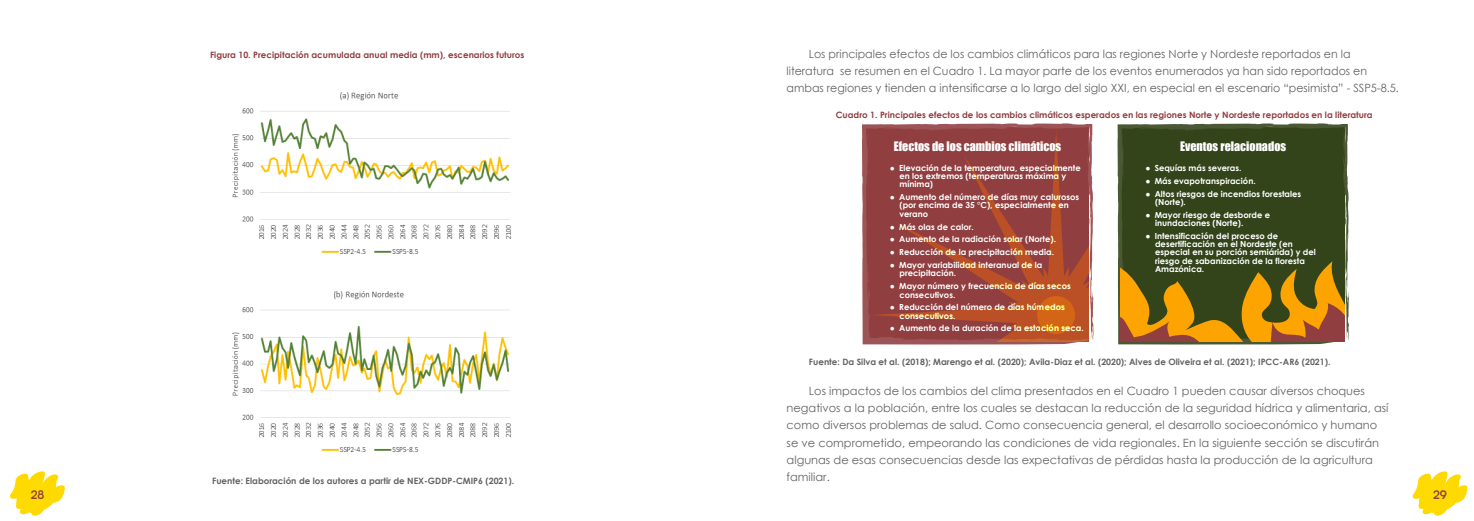
<style>
.page{position:relative;width:1474px;height:521px;background:#fff}
.page>*{position:absolute;margin:0;border:0;box-sizing:border-box;transform-origin:0 0}
.t1{font:12.08px "Impact";color:#fff}
.t2{font:11.38px/17.1px "Century Gothic";color:#646363}
.t3{font:500 10.5px "Dazzle Unicase";color:#903e40}
.t4{font:700 8.75px "Century Gothic";color:#903e40}
.t5{font:700 8.75px "Century Gothic";color:#646363}
.t6{font:700 8.4px/8.1px "Century Gothic";color:#fff}
</style>
<div class="page">
<svg style="left:1412px;top:471px;width:55px;height:45px"></svg>
<svg style="left:10px;top:471px;width:55px;height:45px"></svg>
<svg style="left:862px;top:123px;width:231px;height:221px;background:#ab6c6d"></svg>
<svg style="left:867px;top:260px;width:1px;height:31px"></svg>
<svg style="left:1117px;top:123px;width:231px;height:221px;background:#384920"></svg>
<svg style="left:1343px;top:184px;width:2px;height:7px"></svg>
<svg style="left:870px;top:129px;width:218px;height:213px;background:#98413b"></svg>
<div style="left:1037px;top:296px;width:38px;height:38px;background:#d56516;border-radius:50%"></div>
<svg style="left:1120px;top:260px;width:229px;height:82px;background:#8e6a16"></svg>
<img style="left:232px;top:92px;width:279px;height:162px">
<img style="left:232px;top:291px;width:279px;height:161px">
<p class="t4" style="left:210px;top:48px;width:316px">Figura 10. Precipitación acumulada anual media (mm), escenarios futuros</p>
<p class="t2" style="left:786px;top:45px;width:614px;text-indent:22px">Los principales efectos de los cambios climáticos para las regiones Norte y Nordeste reportados en la literatura se resumen en el Cuadro 1. La mayor parte de los eventos enumerados ya han sido reportados en ambas regiones y tienden a intensificarse a lo largo del siglo XXI, en especial en el escenario “pesimista” - SSP5-8.5.</p>
<p class="t4" style="left:835px;top:108px;width:538px">Cuadro 1. Principales efectos de los cambios climáticos esperados en las regiones Norte y Nordeste reportados en la literatura</p>
<p class="t1" style="left:893px;top:137px;width:169px">Efectos de los cambios climáticos</p>
<p class="t6" style="left:899px;top:164px;width:183px;text-indent:-10px">● Elevación de la temperatura, especialmente en los extremos (temperaturas máxima y mínima)</p>
<p class="t6" style="left:899px;top:193px;width:181px;text-indent:-10px">● Aumento del número de días muy calurosos (por encima de 35 °C), especialmente en verano</p>
<p class="t6" style="left:889px;top:222px;width:85px">● Más olas de calor.</p>
<p class="t6" style="left:889px;top:235px;width:168px">● Aumento de la radiación solar (Norte).</p>
<p class="t6" style="left:889px;top:248px;width:166px">● Reducción de la precipitación media.</p>
<p class="t6" style="left:899px;top:261px;width:144px;text-indent:-10px">● Mayor variabilidad interanual de la precipitación.</p>
<p class="t6" style="left:899px;top:282px;width:173px;text-indent:-10px">● Mayor número y frecuencia de días secos consecutivos.</p>
<p class="t6" style="left:899px;top:303px;width:167px;text-indent:-10px">● Reducción del número de días húmedos consecutivos.</p>
<p class="t6" style="left:889px;top:324px;width:195px">● Aumento de la duración de la estación seca.</p>
<p class="t1" style="left:1180px;top:137px;width:108px">Eventos relacionados</p>
<p class="t6" style="left:1145px;top:164px;width:98px">● Sequías más severas.</p>
<p class="t6" style="left:1145px;top:176px;width:112px">● Más evapotranspiración.</p>
<p class="t6" style="left:1155px;top:189px;width:148px;text-indent:-10px">● Altos riesgos de incendios forestales (Norte).</p>
<p class="t6" style="left:1155px;top:210px;width:117px;text-indent:-10px">● Mayor riesgo de desborde e inundaciones (Norte).</p>
<p class="t6" style="left:1155px;top:231px;width:162px;text-indent:-10px">● Intensificación del proceso de desertificación en el Nordeste (en especial en su porción semiárida) y del riesgo de sabanización de la floresta<br>Amazónica.</p>
<p class="t5" style="left:212px;top:474px;width:303px">Fuente: Elaboración de los autores a partir de NEX-GDDP-CMIP6 (2021).</p>
<p class="t5" style="left:809px;top:355px;width:523px">Fuente: Da Silva et al. (2018); Marengo et al. (2020); Avila-Diaz et al. (2020); Alves de Oliveira et al. (2021); IPCC-AR6 (2021).</p>
<p class="t2" style="left:786px;top:382px;width:603px;text-indent:22px">Los impactos de los cambios del clima presentados en el Cuadro 1 pueden causar diversos choques negativos a la población, entre los cuales se destacan la reducción de la seguridad hídrica y alimentaria, así como diversos problemas de salud. Como consecuencia general, el desarrollo socioeconómico y humano se ve comprometido, empeorando las condiciones de vida regionales. En la siguiente sección se discutirán algunas de esas consecuencias desde las expectativas de pérdidas hasta la producción de la agricultura familiar.</p>
<p class="t3" style="left:31px;top:486px;width:15px">28</p>
<p class="t3" style="left:1432px;top:486px;width:15px">29</p>
</div>
